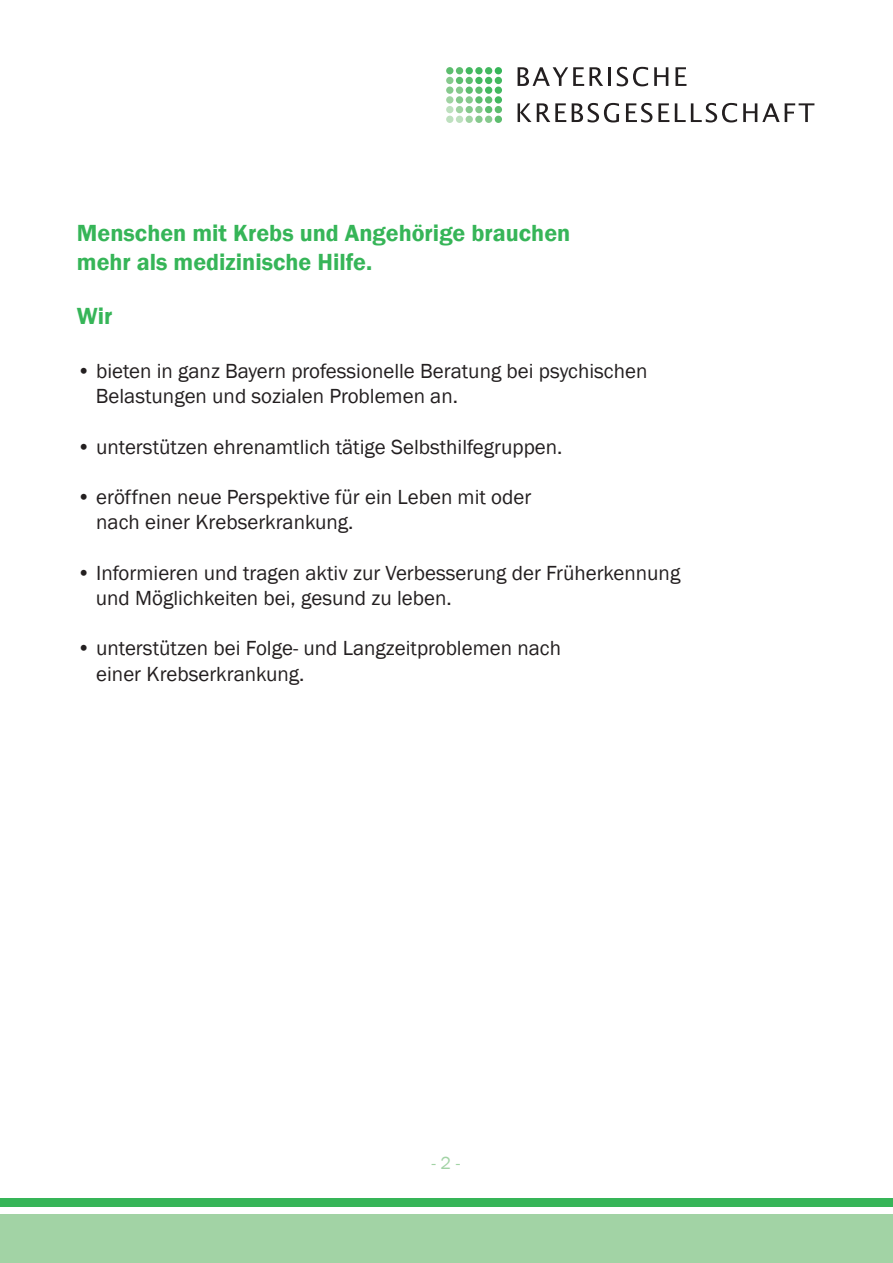
<style>
.page{position:relative;width:893px;height:1263px;background:#fff}
.page>*{position:absolute;margin:0;border:0;box-sizing:border-box;transform-origin:0 0}
.t1{font:600 24px/28.8px "Franklin Gothic";color:#36b558}
.t2{font:21px/25.2px "Franklin Gothic";color:#231f20}
.t3{font:18px "Franklin Gothic";color:#a2d3a5}
</style>
<div class="page">
<svg style="left:518px;top:67px;width:85px;height:19px"></svg>
<hr style="left:608px;top:67px;width:3px;height:19px;background:#231f20">
<svg style="left:617px;top:67px;width:31px;height:19px"></svg>
<svg style="left:654px;top:67px;width:14px;height:19px"></svg>
<svg style="left:675px;top:67px;width:11px;height:19px"></svg>
<svg style="left:518px;top:103px;width:48px;height:19px"></svg>
<svg style="left:572px;top:103px;width:47px;height:19px"></svg>
<svg style="left:626px;top:103px;width:26px;height:19px"></svg>
<svg style="left:658px;top:103px;width:11px;height:19px"></svg>
<svg style="left:675px;top:103px;width:62px;height:19px"></svg>
<svg style="left:743px;top:103px;width:71px;height:19px"></svg>
<div style="left:495px;top:67px;width:7px;height:7px;background:#36b558;border-radius:50%"></div>
<div style="left:485px;top:67px;width:7px;height:7px;background:#43b85f;border-radius:50%"></div>
<div style="left:475px;top:67px;width:8px;height:7px;background:#43b85f;border-radius:50%"></div>
<div style="left:466px;top:67px;width:7px;height:7px;background:#43b85f;border-radius:50%"></div>
<div style="left:495px;top:77px;width:7px;height:7px;background:#43b85f;border-radius:50%"></div>
<div style="left:485px;top:77px;width:7px;height:7px;background:#43b85f;border-radius:50%"></div>
<div style="left:475px;top:77px;width:8px;height:7px;background:#43b85f;border-radius:50%"></div>
<div style="left:495px;top:87px;width:7px;height:7px;background:#43b85f;border-radius:50%"></div>
<div style="left:485px;top:87px;width:7px;height:7px;background:#43b85f;border-radius:50%"></div>
<div style="left:495px;top:96px;width:7px;height:8px;background:#43b85f;border-radius:50%"></div>
<div style="left:456px;top:67px;width:7px;height:7px;background:#5dbd6e;border-radius:50%"></div>
<div style="left:446px;top:67px;width:7px;height:7px;background:#5dbd6e;border-radius:50%"></div>
<div style="left:466px;top:77px;width:7px;height:7px;background:#5dbd6e;border-radius:50%"></div>
<div style="left:456px;top:77px;width:7px;height:7px;background:#5dbd6e;border-radius:50%"></div>
<div style="left:475px;top:87px;width:8px;height:7px;background:#5dbd6e;border-radius:50%"></div>
<div style="left:466px;top:87px;width:7px;height:7px;background:#5dbd6e;border-radius:50%"></div>
<div style="left:485px;top:96px;width:7px;height:8px;background:#5dbd6e;border-radius:50%"></div>
<div style="left:475px;top:96px;width:8px;height:8px;background:#5dbd6e;border-radius:50%"></div>
<div style="left:495px;top:106px;width:7px;height:7px;background:#5dbd6e;border-radius:50%"></div>
<div style="left:485px;top:106px;width:7px;height:7px;background:#5dbd6e;border-radius:50%"></div>
<div style="left:495px;top:116px;width:7px;height:7px;background:#5dbd6e;border-radius:50%"></div>
<div style="left:446px;top:77px;width:7px;height:7px;background:#86c98d;border-radius:50%"></div>
<div style="left:456px;top:87px;width:7px;height:7px;background:#86c98d;border-radius:50%"></div>
<div style="left:446px;top:87px;width:7px;height:7px;background:#86c98d;border-radius:50%"></div>
<div style="left:466px;top:96px;width:7px;height:8px;background:#86c98d;border-radius:50%"></div>
<div style="left:456px;top:96px;width:7px;height:8px;background:#86c98d;border-radius:50%"></div>
<div style="left:475px;top:106px;width:8px;height:7px;background:#86c98d;border-radius:50%"></div>
<div style="left:466px;top:106px;width:7px;height:7px;background:#86c98d;border-radius:50%"></div>
<div style="left:485px;top:116px;width:7px;height:7px;background:#86c98d;border-radius:50%"></div>
<div style="left:475px;top:116px;width:8px;height:7px;background:#86c98d;border-radius:50%"></div>
<div style="left:446px;top:96px;width:7px;height:8px;background:#a1d3a3;border-radius:50%"></div>
<div style="left:456px;top:106px;width:7px;height:7px;background:#a1d3a3;border-radius:50%"></div>
<div style="left:466px;top:116px;width:7px;height:7px;background:#a1d3a3;border-radius:50%"></div>
<div style="left:446px;top:106px;width:7px;height:7px;background:#bee0bf;border-radius:50%"></div>
<div style="left:456px;top:116px;width:7px;height:7px;background:#bee0bf;border-radius:50%"></div>
<div style="left:446px;top:116px;width:7px;height:7px;background:#bee0bf;border-radius:50%"></div>
<div style="left:0;top:1214px;width:893px;height:49px;background:#a2d3a5"></div>
<div style="left:0;top:1199px;width:893px;height:8px;background:#36b558"></div>
<p class="t1" style="left:77px;top:219px;width:495px">Menschen mit Krebs und Angehörige brauchen mehr als medizinische Hilfe.</p>
<p class="t1" style="left:77px;top:302px;width:37px">Wir</p>
<p class="t2" style="left:96px;top:359px;width:553px;text-indent:-19px">• bieten in ganz Bayern professionelle Beratung bei psychischen<br>Belastungen und sozialen Problemen an.</p>
<p class="t2" style="left:77px;top:435px;width:487px">• unterstützen ehrenamtlich tätige Selbsthilfegruppen.</p>
<p class="t2" style="left:96px;top:485px;width:437px;text-indent:-19px">• eröffnen neue Perspektive für ein Leben mit oder nach einer Krebserkrankung.</p>
<p class="t2" style="left:96px;top:561px;width:586px;text-indent:-19px">• Informieren und tragen aktiv zur Verbesserung der Früherkennung und Möglichkeiten bei, gesund zu leben.</p>
<p class="t2" style="left:96px;top:636px;width:466px;text-indent:-19px">• unterstützen bei Folge- und Langzeitproblemen nach einer Krebserkrankung.</p>
<p class="t3" style="left:432px;top:1151px;width:30px">- 2 -</p>
</div>
